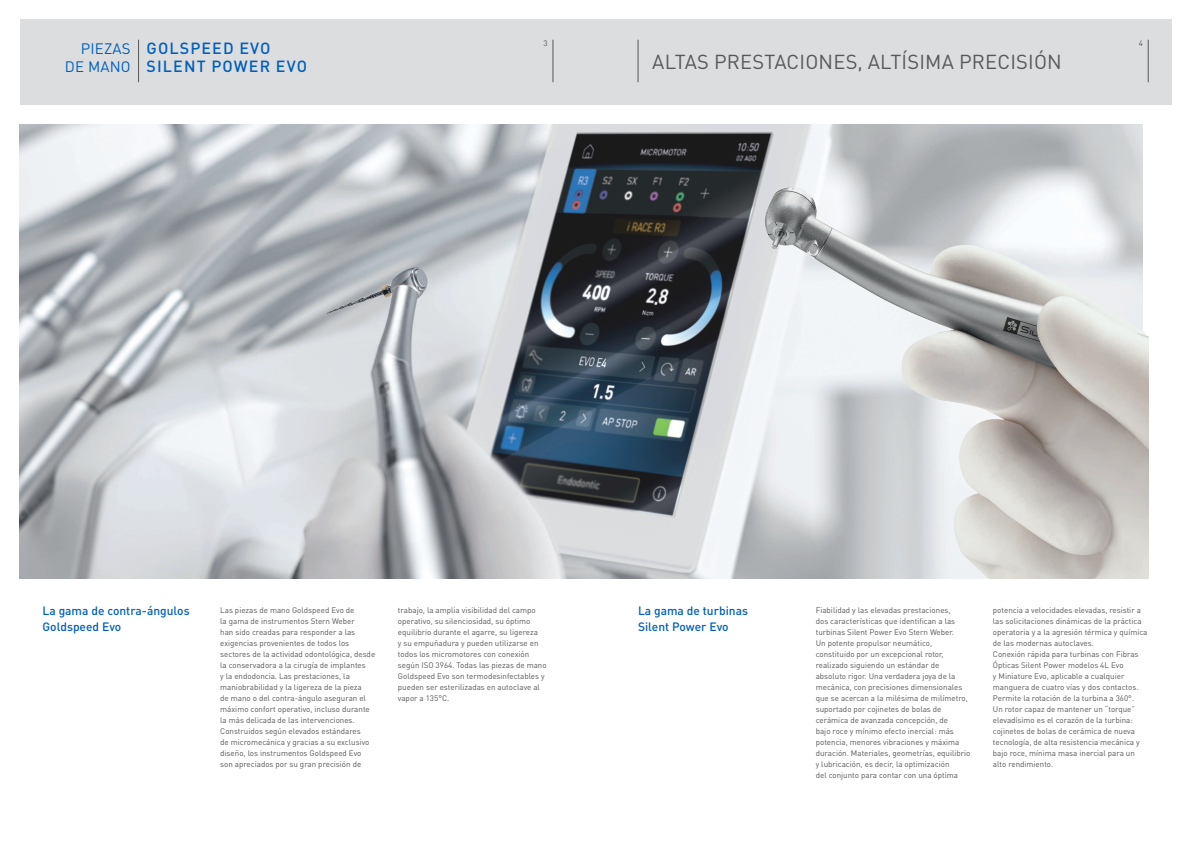
<style>
.page{position:relative;width:1191px;height:842px;background:#fff}
.page>*{position:absolute;margin:0;border:0;box-sizing:border-box;transform-origin:0 0}
._01_titolo{font:20px "DIN Pro";letter-spacing:.01em;color:#57585a}
.t1{font:500 16px "DIN Pro";letter-spacing:.07em;color:#005fb9}
.t2{font:15px/18px "DIN Pro";letter-spacing:.01em;color:#005fb9;text-align:right}
._02_sottotitolo{font:500 12px/16px "DIN Pro";color:#005fb9}
._03_corpo_testo{font:8px/11px "DIN Pro";color:#57585a}
</style>
<div class="page">
<img style="left:20px;top:125px;width:1123px;height:454px">
<img style="left:757px;top:150px;width:391px;height:429px">
<div style="left:20px;top:20px;width:1151px;height:85px;background:#dcdddf"></div>
<hr style="left:138px;top:40px;width:1px;height:42px;background:#57585a">
<hr style="left:553px;top:40px;width:1px;height:42px;background:#57585a">
<hr style="left:1148px;top:40px;width:1px;height:42px;background:#57585a">
<hr style="left:638px;top:40px;width:1px;height:42px;background:#57585a">
<h3 class="t2" style="left:65px;top:39px;width:67px">PIEZAS<br>DE MANO</h3>
<p class="t1" style="left:146px;top:35px;width:125px">GOLSPEED EVO</p>
<p class="t1" style="left:146px;top:53px;width:162px">SILENT POWER EVO</p>
<p class="_03_corpo_testo" style="left:543px;top:37px;width:6px">3</p>
<p class="_03_corpo_testo" style="left:1138px;top:37px;width:6px">4</p>
<p class="_01_titolo" style="left:652px;top:48px;width:411px">ALTAS PRESTACIONES, ALTÍSIMA PRECISIÓN</p>
<p class="_02_sottotitolo" style="left:43px;top:602px;width:149px">La gama de contra-ángulos<br>Goldspeed Evo</p>
<p class="_02_sottotitolo" style="left:638px;top:602px;width:111px">La gama de turbinas<br>Silent Power Evo</p>
<p class="_03_corpo_testo" style="left:220px;top:604px;width:156px">Las piezas de mano Goldspeed Evo de<br>la gama de instrumentos Stern Weber<br>han sido creadas para responder a las exigencias provenientes de todos los sectores de la actividad odontológica, desde la conservadora a la cirugía de implantes<br>y la endodoncia. Las prestaciones, la maniobrabilidad y la ligereza de la pieza<br>de mano o del contra-ángulo aseguran el máximo confort operativo, incluso durante la más delicada de las intervenciones.</p>
<p class="_03_corpo_testo" style="left:220px;top:725px;width:151px">Construidos según elevados estándares de micromecánica y gracias a su exclusivo diseño, los instrumentos Goldspeed Evo son apreciados por su gran precisión de</p>
<p class="_03_corpo_testo" style="left:398px;top:604px;width:150px">trabajo, la amplia visibilidad del campo operativo, su silenciosidad, su óptimo equilibrio durante el agarre, su ligereza<br>y su empuñadura y pueden utilizarse en todos los micromotores con conexión según ISO 3964. Todas las piezas de mano Goldspeed Evo son termodesinfectables y pueden ser esterilizadas en autoclave al vapor a 135°C.</p>
<p class="_03_corpo_testo" style="left:815px;top:604px;width:141px">Fiabilidad y las elevadas prestaciones, dos características que identifican a las turbinas Silent Power Evo Stern Weber.</p>
<p class="_03_corpo_testo" style="left:815px;top:637px;width:156px">Un potente propulsor neumático, constituido por un excepcional rotor, realizado siguiendo un estándar de absoluto rigor. Una verdadera joya de la mecánica, con precisiones dimensionales que se acercan a la milésima de milímetro, suportado por cojinetes de bolas de cerámica de avanzada concepción, de<br>bajo roce y mínimo efecto inercial: más potencia, menores vibraciones y máxima duración. Materiales, geometrías, equilibrio y lubricación, es decir, la optimización<br>del conjunto para contar con una óptima</p>
<p class="_03_corpo_testo" style="left:993px;top:605px;width:156px">potencia a velocidades elevadas, resistir a las solicitaciones dinámicas de la práctica operatoria y a la agresión térmica y química de las modernas autoclaves.</p>
<p class="_03_corpo_testo" style="left:993px;top:649px;width:148px">Conexión rápida para turbinas con Fibras Ópticas Silent Power modelos 4L Evo<br>y Miniature Evo, aplicable a cualquier manguera de cuatro vías y dos contactos.<br>Permite la rotación de la turbina a 360°.<br>Un rotor capaz de mantener un “torque” elevadísimo es el corazón de la turbina: cojinetes de bolas de cerámica de nueva tecnología, de alta resistencia mecánica y bajo roce, mínima masa inercial para un alto rendimiento.</p>
</div>
